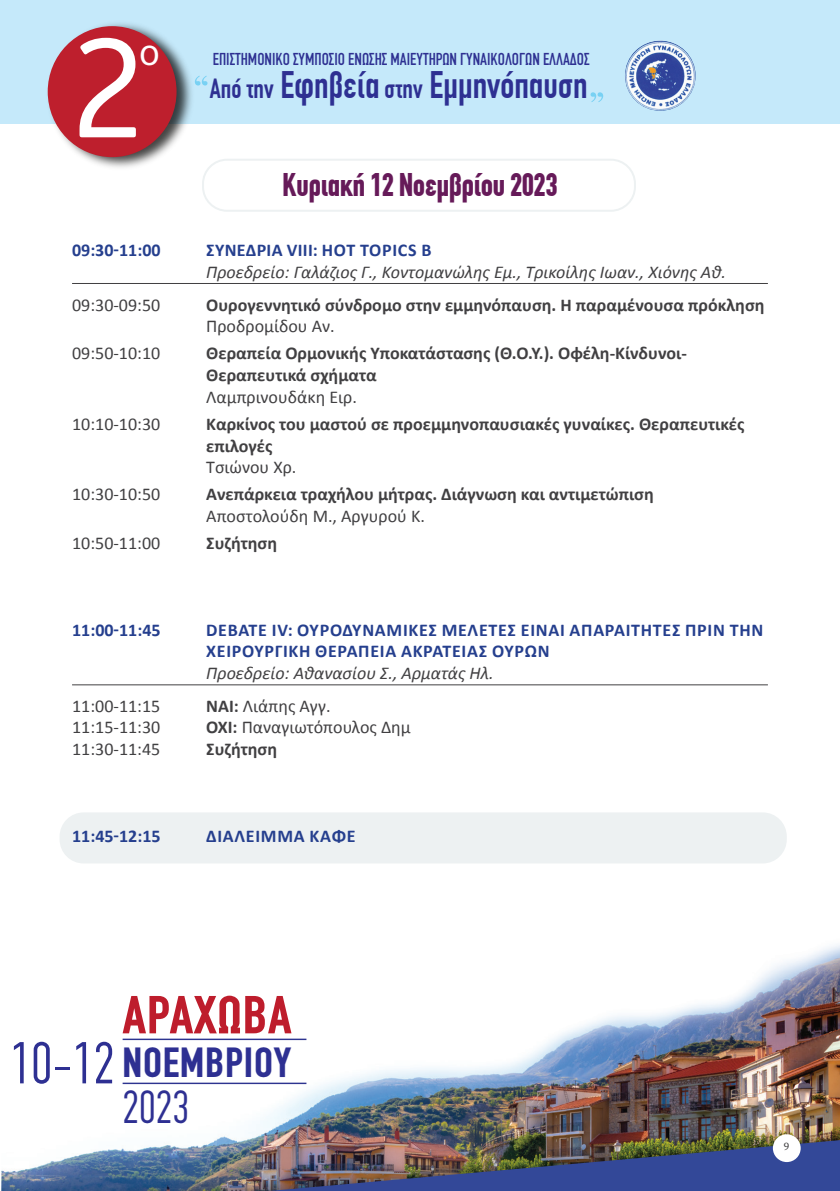
<style>
.page{position:relative;width:840px;height:1191px;background:#fff}
.page>*{position:absolute;margin:0;border:0;box-sizing:border-box;transform-origin:0 0}
.t1{font:148px "GE Inspira Sans";color:#fff}
.t2{font:700 53.6px "PF Din Text Compressed";color:#be1d2c;scale:1.09 1}
.t3{font:300 46.6px "PF Din Text Compressed";color:#2e3092}
.t4{font:700 42.4px "PF Din Text Compressed";color:#2e3092;scale:1.08 1}
.t5{font:39.8px "GE Inspira Sans";color:#fff}
.t6{font:condensed 37.4px "CF Din";color:#2e3092}
.t7{font:700 condensed 32px "CF Din";color:#661a59}
.t8{font:700 18px/21.6px "Calibri";color:#414042}
.t9{font:18px "Calibri";color:#414042}
.t10{font:700 18px/21.6px "Calibri";letter-spacing:.04em;color:#253f8e}
.t11{font:italic 18px "Calibri";color:#414042}
.t12{font:700 18px "Calibri";letter-spacing:.02em;color:#253f8e}
.t13{font:500 17.4px "PF Din Text Compressed";color:#2e3092}
.t14{font:11.2px "Source Serif Pro";color:#414042}
.s1{font-size:27px}
.s2{font-weight:700}
.s3{font-weight:300;font-size:59.2px}
</style>
<div class="page">
<div style="left:0;top:0;width:839px;height:123px;background:#c5e9fa"></div>
<img style="left:624px;top:40px;width:71px;height:71px;border-radius:35px">
<img style="left:43px;top:23px;width:154px;height:145px">
<div style="left:48px;top:26px;width:128px;height:131px;background:#be1f2d;border-radius:50%"></div>
<svg style="left:195px;top:76px;width:12px;height:9px"></svg>
<svg style="left:590px;top:92px;width:13px;height:10px"></svg>
<img style="left:123px;top:945px;width:716px;height:154px">
<img style="left:220px;top:1099px;width:619px;height:39px">
<img style="left:1px;top:1138px;width:838px;height:53px">
<hr style="left:122px;top:1038px;width:184px;height:2px;background:#2d3490">
<hr style="left:122px;top:1082px;width:184px;height:2px;background:#2d3490">
<div style="left:772px;top:1134px;width:28px;height:28px;background:#fff;border-radius:50%"></div>
<div style="left:60px;top:812px;width:726px;height:51px;background:#edf1f2;border-radius:24px"></div>
<hr style="left:72px;top:283px;width:695px;height:1px;background:#414042">
<hr style="left:72px;top:684px;width:695px;height:1px;background:#414042">
<div style="left:202px;top:159px;width:433px;height:53px;border:2px solid #edf1f2;border-radius:24px"></div>
<h1 class="t1" style="left:69px;top:-4px;width:79px">2</h1>
<h3 class="t5" style="left:139px;top:27px;width:22px">o</h3>
<p class="t13" style="left:213px;top:49px;width:378px">ΕΠΙΣΤΗΜΟΝΙΚΟ ΣΥΜΠΟΣΙΟ ΕΝΩΣΗΣ ΜΑΙΕΥΤΗΡΩΝ ΓΥΝΑΙΚΟΛΟΓΩΝ ΕΛΛΑ∆ΟΣ</p>
<h3 class="t6" style="left:210px;top:64px;width:379px"><span class="s1">Από την</span> Εφηβεία <span class="s1">στην</span> Εµµηνόπαυση</h3>
<h3 class="t7" style="left:282px;top:167px;width:276px">Κυριακή 12 Νοεμβρίου 2023</h3>
<p class="t10" style="left:72px;top:238px;width:90px">09:30-11:00</p>
<p class="t12" style="left:206px;top:237px;width:227px">ΣΥΝΕΔΡΊΑ VIIΙ: HOT TOPICS Β</p>
<p class="t11" style="left:206px;top:259px;width:521px">Προεδρείο: Γαλάζιος Γ., Κοντομανώλης Εμ., Τρικοίλης Ιωαν., Χιόνης Αθ.</p>
<p class="t9" style="left:72px;top:292px;width:90px">09:30-09:50</p>
<p class="t8" style="left:206px;top:293px;width:559px">Ουρογεννητικό σύνδρομο στην εμμηνόπαυση. Η παραμένουσα πρόκληση</p>
<p class="t9" style="left:206px;top:314px;width:130px">Προδρομίδου Αν.</p>
<p class="t9" style="left:72px;top:341px;width:90px">09:50-10:10</p>
<p class="t8" style="left:206px;top:342px;width:482px">Θεραπεία Ορμονικής Υποκατάστασης (Θ.Ο.Υ.). Οφέλη-Κίνδυνοι-<br>Θεραπευτικά σχήματα</p>
<p class="t9" style="left:206px;top:384px;width:152px">Λαμπρινουδάκη Ειρ.</p>
<p class="t9" style="left:72px;top:411px;width:90px">10:10-10:30</p>
<p class="t8" style="left:206px;top:412px;width:539px">Καρκίνος του μαστού σε προεμμηνοπαυσιακές γυναίκες. Θεραπευτικές επιλογές</p>
<p class="t9" style="left:206px;top:454px;width:92px">Τσιώνου Χρ.</p>
<p class="t9" style="left:72px;top:482px;width:90px">10:30-10:50</p>
<p class="t8" style="left:206px;top:483px;width:449px">Ανεπάρκεια τραχήλου μήτρας. Διάγνωση και αντιμετώπιση</p>
<p class="t9" style="left:206px;top:503px;width:220px">Αποστολούδη Μ., Αργυρού Κ.</p>
<p class="t9" style="left:72px;top:531px;width:90px">10:50-11:00</p>
<p class="t8" style="left:206px;top:532px;width:72px">Συζήτηση</p>
<p class="t10" style="left:72px;top:618px;width:90px">11:00-11:45</p>
<p class="t10" style="left:206px;top:618px;width:558px">DEBATE IV: ΟΥΡΟΔΥΝΑΜΙΚΈΣ ΜΕΛΈΤΕΣ ΕΊ ΝΑΙ ΑΠΑΡΑΊΤΗΤΕΣ ΠΡΙΝ ΤΗΝ<br>ΧΕΙΡΟΥΡΓΙΚΉ ΘΕΡΑΠΕΊΑ ΑΚΡΆΤΕΙΑΣ ΟΎΡΩΝ</p>
<p class="t11" style="left:206px;top:660px;width:289px">Προεδρείο: Αθανασίου Σ., Αρματάς Ηλ.</p>
<p class="t9" style="left:72px;top:693px;width:90px">11:00-11:15</p>
<p class="t9" style="left:206px;top:693px;width:126px"><span class="s2">ΝΑΙ:</span> Λιάπης Αγγ.</p>
<p class="t9" style="left:72px;top:715px;width:90px">11:15-11:30</p>
<p class="t9" style="left:206px;top:715px;width:206px"><span class="s2">ΟΧΙ:</span> Παναγιωτόπουλος Δημ</p>
<p class="t9" style="left:72px;top:736px;width:90px">11:30-11:45</p>
<p class="t8" style="left:206px;top:737px;width:72px">Συζήτηση</p>
<p class="t10" style="left:72px;top:824px;width:90px">11:45-12:15</p>
<p class="t10" style="left:206px;top:824px;width:151px">ΔΙΆΛΕΙΜΜΑ ΚΑΦΈ</p>
<h2 class="t2" style="left:122px;top:983px;width:157px">ΑΡΑΧΩΒΑ</h2>
<h3 class="t4" style="left:10px;top:1038px;width:262px"><span class="s3">10-12</span> ΝΟΕΜΒΡΙΟΥ</h3>
<h3 class="t3" style="left:122px;top:1080px;width:68px">2023</h3>
<p class="t14" style="left:783px;top:1139px;width:7px">9</p>
</div>
